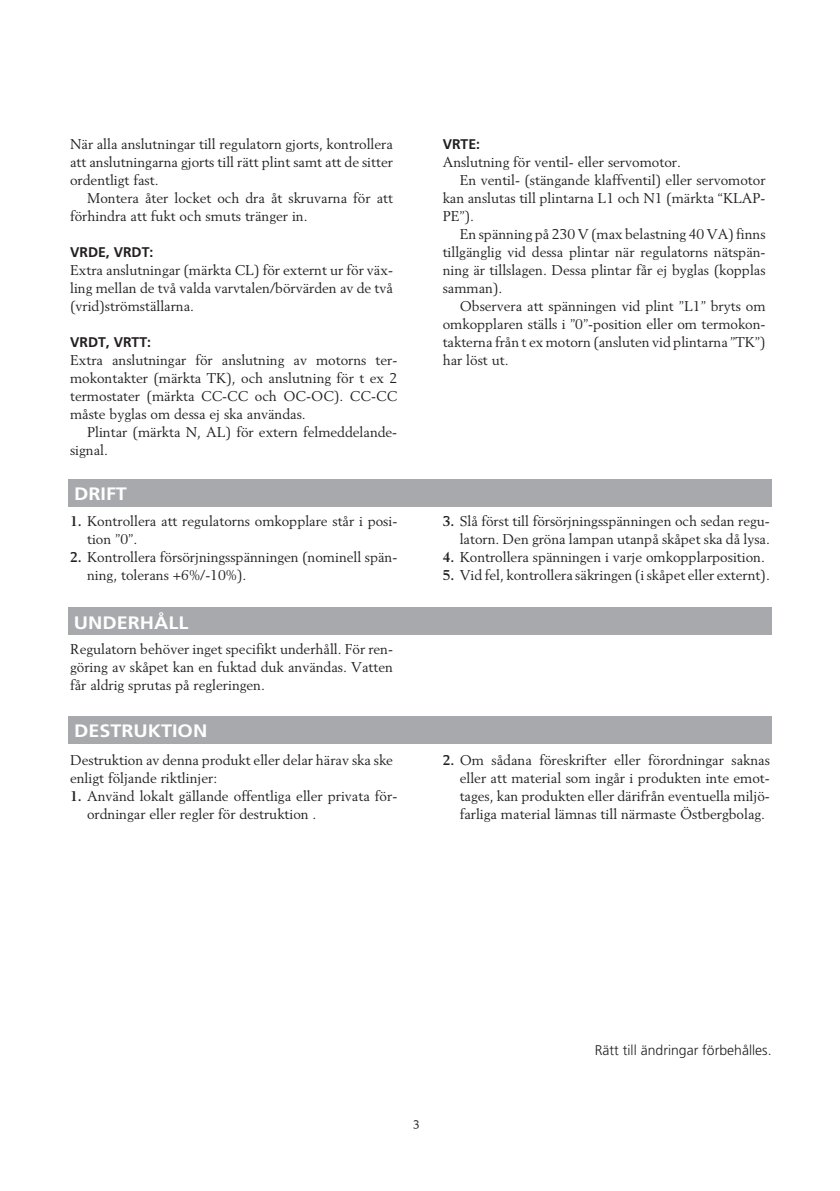
<style>
.page{position:relative;width:840px;height:1191px;background:#fff}
.page>*{position:absolute;margin:0;border:0;box-sizing:border-box;transform-origin:0 0}
.t1{font:700 18px "Frutiger LT Std";color:#fff;scale:1.1 1}
.Impact{font:14px/18px "Berling LT Std";color:#231f20;text-align:justify}
.Impact-2{font:300 14px "Frutiger LT Std";color:#231f20}
.Impact-3{font:700 14px "Frutiger LT Std";color:#231f20}
.t2{font:12px "Berling Nova Text Pro";color:#231f20}
.s1{font-weight:700}
</style>
<div class="page">
<div style="left:68px;top:479px;width:703px;height:28px;background:#a8a9ad"></div>
<div style="left:68px;top:607px;width:703px;height:28px;background:#a8a9ad"></div>
<div style="left:68px;top:716px;width:703px;height:28px;background:#a8a9ad"></div>
<p class="Impact" style="left:70px;top:135px;width:324px">När alla anslutningar till regulatorn gjorts, kontrollera att anslutningarna gjorts till rätt plint samt att de sitter ordentligt fast.</p>
<p class="Impact" style="left:70px;top:189px;width:324px;text-indent:17px">Montera åter locket och dra åt skruvarna för att förhindra att fukt och smuts tränger in.</p>
<p class="Impact-3" style="left:70px;top:244px;width:85px">VRDE, VRDT:</p>
<p class="Impact" style="left:70px;top:261px;width:324px">Extra anslutningar (märkta CL) för externt ur för väx&shy;ling mellan de två valda varvtalen/börvärden av de två (vrid)strömställarna.</p>
<p class="Impact-3" style="left:70px;top:334px;width:82px">VRDT, VRTT:</p>
<p class="Impact" style="left:70px;top:351px;width:328px">Extra anslutningar för anslutning av motorns ter&shy;mokontakter (märkta TK), och anslutning för t ex 2 termostater (märkta CC-CC och OC-OC). CC-CC måste byglas om dessa ej ska användas.</p>
<p class="Impact" style="left:70px;top:423px;width:328px;text-indent:17px">Plintar (märkta N, AL) för extern felmeddelande&shy;signal.</p>
<p class="t1" style="left:74px;top:483px;width:50px">DRIFT</p>
<p class="Impact" style="left:70px;top:512px;width:328px"><span class="s1">1.</span> Kontrollera att regulatorns omkopplare står i posi-</p>
<p class="Impact" style="left:87px;top:530px;width:52px">tion ”0”.</p>
<p class="Impact" style="left:70px;top:548px;width:328px"><span class="s1">2.</span> Kontrollera försörjningsspänningen (nominell spän-</p>
<p class="Impact" style="left:87px;top:566px;width:161px">ning, tolerans +6%/-10%).</p>
<p class="t1" style="left:74px;top:612px;width:105px">UNDERHÅLL</p>
<p class="Impact" style="left:70px;top:639px;width:324px">Regulatorn behöver inget specifikt underhåll. För ren&shy;göring av skåpet kan en fuktad duk användas. Vatten får aldrig sprutas på regleringen.</p>
<p class="t1" style="left:74px;top:720px;width:123px">DESTRUKTION</p>
<p class="Impact" style="left:70px;top:750px;width:324px">Destruktion av denna produkt eller delar härav ska ske enligt följande riktlinjer:</p>
<p class="Impact" style="left:70px;top:786px;width:328px"><span class="s1">1.</span> Använd lokalt gällande offentliga eller privata för-</p>
<p class="Impact" style="left:87px;top:804px;width:231px">ordningar eller regler för destruktion .</p>
<p class="Impact-3" style="left:442px;top:135px;width:39px">VRTE:</p>
<p class="Impact" style="left:442px;top:152px;width:239px">Anslutning för ventil- eller servomotor.</p>
<p class="Impact" style="left:442px;top:170px;width:324px;text-indent:17px">En ventil- (stängande klaffventil) eller servomotor kan anslutas till plintarna L1 och N1 (märkta “KLAP-PE”).</p>
<p class="Impact" style="left:442px;top:224px;width:324px;text-indent:17px">En spänning på 230 V (max belastning 40 VA) finns tillgänglig vid dessa plintar när regulatorns nätspän&shy;ning är tillslagen. Dessa plintar får ej byglas (kopplas samman).</p>
<p class="Impact" style="left:442px;top:296px;width:324px;text-indent:17px">Observera att spänningen vid plint ”L1” bryts om omkopplaren ställs i ”0”-position eller om termokon&shy;takterna från t ex motorn (ansluten vid plintarna ”TK”) har löst ut.</p>
<p class="Impact" style="left:442px;top:512px;width:328px"><span class="s1">3.</span> Slå först till försörjningsspänningen och sedan regu-</p>
<p class="Impact" style="left:459px;top:530px;width:311px">latorn. Den gröna lampan utanpå skåpet ska då lysa.</p>
<p class="Impact" style="left:442px;top:548px;width:323px"><span class="s1">4.</span> Kontrollera spänningen i varje omkopplarposition.</p>
<p class="Impact" style="left:442px;top:566px;width:328px"><span class="s1">5.</span> Vid fel, kontrollera säkringen (i skåpet eller externt).</p>
<p class="Impact" style="left:442px;top:750px;width:328px"><span class="s1">2.</span> Om sådana föreskrifter eller förordningar saknas</p>
<p class="Impact" style="left:459px;top:768px;width:311px">eller att material som ingår i produkten inte emot-</p>
<p class="Impact" style="left:459px;top:786px;width:311px">tages, kan produkten eller därifrån eventuella miljö-</p>
<p class="Impact" style="left:459px;top:804px;width:307px">farliga material lämnas till närmaste Östbergbolag.</p>
<p class="t2" style="left:413px;top:1113px;width:7px">3</p>
<p class="Impact-2" style="left:594px;top:1041px;width:178px">Rätt till ändringar förbehålles.</p>
</div>
